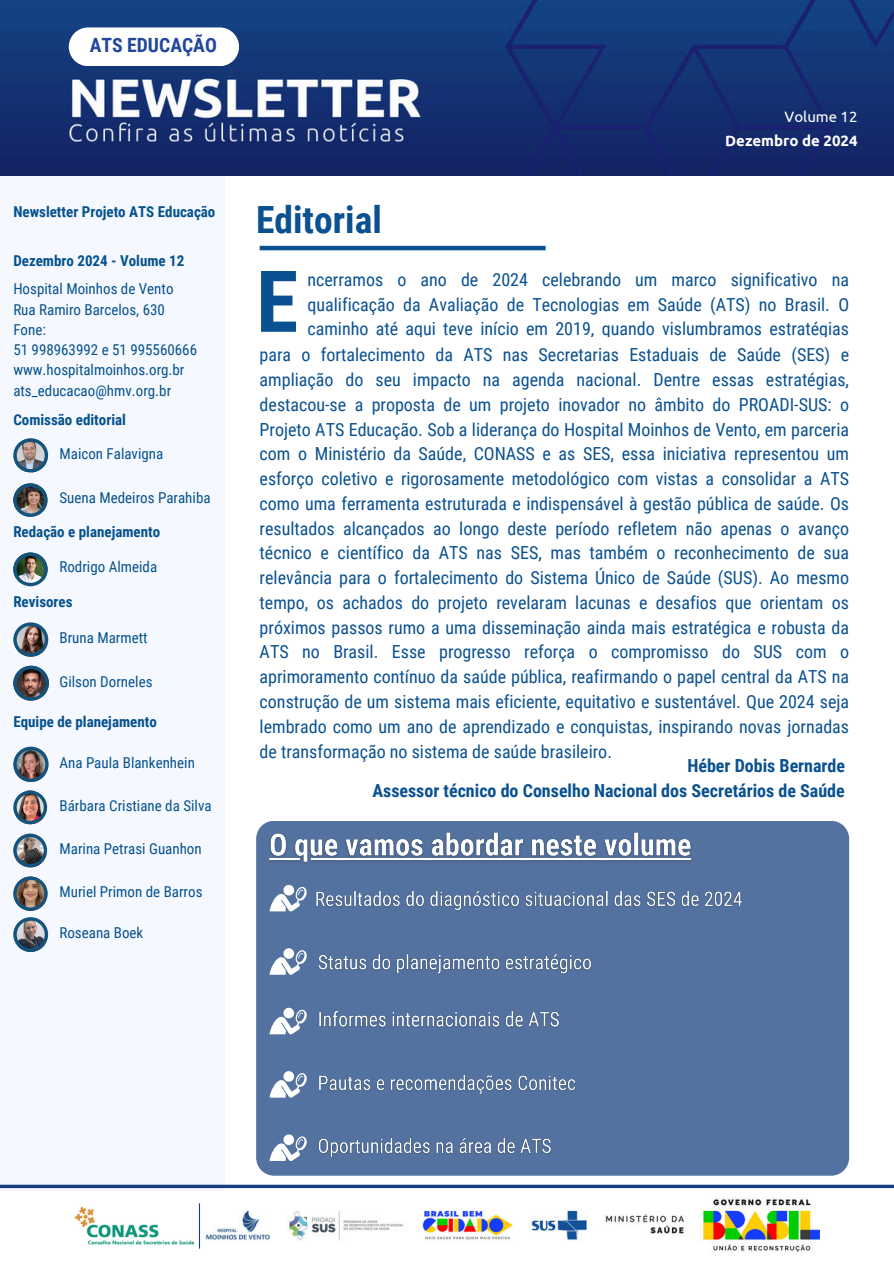
<style>
.page{position:relative;width:894px;height:1264px;background:#fff}
.page>*{position:absolute;margin:0;border:0;box-sizing:border-box;transform-origin:0 0}
.t1{font:700 85.5px "Roboto Condensed";color:#0a5191}
.t2{font:700 37.5px "Roboto Condensed";color:#0a5191}
.t3{font:700 19.65px "Roboto Condensed";color:#21489c}
.t4{font:18px/24.8px "Roboto Condensed";color:#0a5191;text-align:justify}
.t5{font:700 18px/24.8px "Roboto Condensed";color:#0a5191;text-align:right}
.t6{font:15px "Roboto Condensed";color:#06528d}
.t7{font:700 15px "Roboto Condensed";color:#06528d}
.t8{font:700 15px "Ubuntu";color:#fff}
.t9{font:15px "Ubuntu";color:#fff}
</style>
<div class="page">
<img style="left:0;top:0;width:893px;height:176px">
<div style="left:0;top:176px;width:225px;height:1014px;background:#f5f8ff"></div>
<hr style="left:259px;top:246px;width:286px;height:4px;background:#0a5191">
<div style="left:256px;top:821px;width:592px;height:354px;background:#5372a0"></div>
<svg style="left:269px;top:947px;width:38px;height:27px"></svg>
<svg style="left:269px;top:1007px;width:38px;height:27px"></svg>
<svg style="left:269px;top:1070px;width:38px;height:27px"></svg>
<svg style="left:13px;top:483px;width:34px;height:34px"></svg>
<svg style="left:13px;top:438px;width:35px;height:34px"></svg>
<svg style="left:13px;top:552px;width:34px;height:34px"></svg>
<svg style="left:13px;top:665px;width:36px;height:35px"></svg>
<svg style="left:13px;top:622px;width:35px;height:34px"></svg>
<img style="left:13px;top:746px;width:36px;height:36px;border-radius:50%">
<svg style="left:13px;top:746px;width:35px;height:35px"></svg>
<svg style="left:13px;top:833px;width:34px;height:34px"></svg>
<svg style="left:13px;top:876px;width:34px;height:34px"></svg>
<svg style="left:13px;top:790px;width:34px;height:34px"></svg>
<svg style="left:13px;top:917px;width:35px;height:34px"></svg>
<svg style="left:69px;top:27px;width:170px;height:39px"></svg>
<svg style="left:269px;top:1133px;width:38px;height:27px"></svg>
<img style="left:264px;top:826px;width:432px;height:43px">
<img style="left:314px;top:950px;width:281px;height:28px">
<img style="left:315px;top:1006px;width:248px;height:26px">
<img style="left:315px;top:1134px;width:240px;height:28px">
<img style="left:315px;top:1071px;width:264px;height:28px">
<img style="left:74px;top:1206px;width:120px;height:39px">
<hr style="left:199px;top:1203px;width:1px;height:45px;background:#173f80">
<img style="left:205px;top:1199px;width:614px;height:53px">
<hr style="left:0;top:1184px;width:893px;height:3px;background:#173f80">
<svg style="left:269px;top:884px;width:38px;height:27px"></svg>
<img style="left:312px;top:887px;width:435px;height:28px">
<h5 class="t3" style="left:90px;top:34px;width:129px">ATS EDUCAÇÃO</h5>
<h6 class="t7" style="left:13px;top:203px;width:203px">Newsletter Projeto ATS Educação</h6>
<p class="t7" style="left:13px;top:252px;width:172px">Dezembro 2024 - Volume 12</p>
<p class="t6" style="left:13px;top:280px;width:162px">Hospital Moinhos de Vento</p>
<p class="t6" style="left:13px;top:300px;width:153px">Rua Ramiro Barcelos, 630</p>
<p class="t6" style="left:13px;top:321px;width:34px">Fone:</p>
<p class="t6" style="left:13px;top:341px;width:185px">51 998963992 e 51 995560666</p>
<p class="t6" style="left:13px;top:361px;width:173px">www.hospitalmoinhos.org.br</p>
<p class="t6" style="left:13px;top:381px;width:159px">ats_educacao@hmv.org.br</p>
<p class="t7" style="left:13px;top:411px;width:114px">Comissão editorial</p>
<p class="t6" style="left:59px;top:445px;width:105px">Maicon Falavigna</p>
<p class="t6" style="left:59px;top:489px;width:152px">Suena Medeiros Parahiba</p>
<h6 class="t7" style="left:13px;top:523px;width:148px">Redação e planejamento</h6>
<h1 class="t6" style="left:59px;top:558px;width:99px">Rodrigo Almeida</h1>
<p class="t7" style="left:13px;top:593px;width:61px">Revisores</p>
<h5 class="t6" style="left:59px;top:629px;width:90px">Bruna Marmett</h5>
<p class="t6" style="left:59px;top:672px;width:94px">Gilson Dorneles</p>
<p class="t7" style="left:13px;top:712px;width:145px">Equipe de planejamento</p>
<p class="t6" style="left:59px;top:753px;width:137px">Ana Paula Blankenhein</p>
<p class="t6" style="left:59px;top:796px;width:154px">Bárbara Cristiane da Silva</p>
<p class="t6" style="left:59px;top:840px;width:144px">Marina Petrasi Guanhon</p>
<p class="t6" style="left:59px;top:883px;width:144px">Muriel Primon de Barros</p>
<p class="t6" style="left:59px;top:924px;width:85px">Roseana Boek</p>
<p class="t9" style="left:784px;top:108px;width:74px">Volume 12</p>
<p class="t2" style="left:256px;top:198px;width:127px">Editorial</p>
<h6 class="t8" style="left:725px;top:132px;width:134px">Dezembro de 2024</h6>
<p class="t1" style="left:256px;top:252px;width:43px">E</p>
<p class="t4" style="left:307px;top:267px;width:543px">ncerramos o ano de 2024 celebrando um marco significativo na qualificação da Avaliação de Tecnologias em Saúde (ATS) no Brasil. O caminho até aqui teve início em 2019, quando vislumbramos estratégias para fortalecer a ATS nas Secretarias Estaduais de Saúde (SES) e ampliar seu impacto na agenda nacional.</p>
<p class="t4" style="left:259px;top:343px;width:591px">para o fortalecimento da ATS nas Secretarias Estaduais de Saúde (SES) e ampliação do seu impacto na agenda nacional. Dentre essas estratégias, destacou-se a proposta de um projeto inovador no âmbito do PROADI-SUS: o Projeto ATS Educação. Sob a liderança do Hospital Moinhos de Vento, em parceria com o Ministério da Saúde, CONASS e as SES, essa iniciativa representou um esforço coletivo e rigorosamente metodológico com vistas a consolidar a ATS como uma ferramenta estruturada e indispensável à gestão pública de saúde. Os resultados alcançados ao longo deste período refletem não apenas o avanço técnico e científico da ATS nas SES, mas também o reconhecimento de sua relevância para o fortalecimento do Sistema Único de Saúde (SUS). Ao mesmo tempo, os achados do projeto revelaram lacunas e desafios que orientam os próximos passos rumo a uma disseminação ainda mais estratégica e robusta da ATS no Brasil. Esse progresso reforça o compromisso do SUS com o aprimoramento contínuo da saúde pública, reafirmando o papel central da ATS na construção de um sistema mais eficiente, equitativo e sustentável. Que 2024 seja lembrado como um ano de aprendizado e conquistas, inspirando novas jornadas de transformação no sistema de saúde brasileiro.</p>
<p class="t5" style="left:372px;top:753px;width:474px">Héber Dobis Bernarde<br>Assessor técnico do Conselho Nacional dos Secretários de Saúde</p>
</div>
